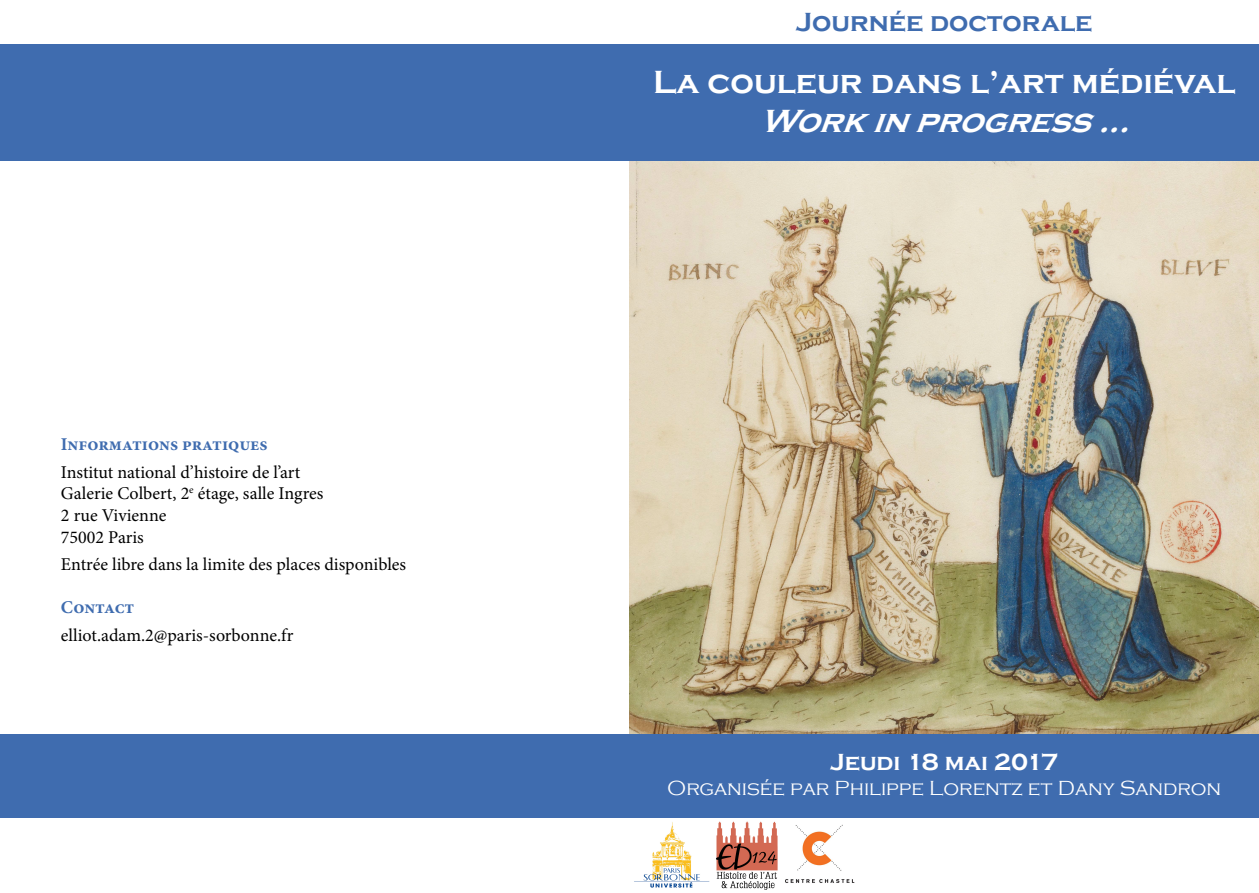
<style>
.page{position:relative;width:1259px;height:893px;background:#fff}
.page>*{position:absolute;margin:0;border:0;box-sizing:border-box;transform-origin:0 0}
.t1{font:700 33px "Copperplate Gothic";color:#fff}
.t2{font:italic 700 33px "Copperplate Gothic";color:#fff}
.t3{font:700 27px "Copperplate Gothic";color:#3f6caf}
.t4{font:700 24px "Copperplate Gothic";color:#fff}
.t5{font:300 21px "Copperplate Gothic";color:#fff}
.t6{font:18px/21.6px "Minion Pro";color:#000}
.t7{font:700 18px "Minion Pro";color:#3f6caf}
</style>
<div class="page">
<img style="left:629px;top:161px;width:630px;height:573px">
<div style="left:629px;top:45px;width:630px;height:116px;background:#3f6caf"></div>
<div style="left:629px;top:734px;width:630px;height:83px;background:#3f6caf"></div>
<img style="left:716px;top:821px;width:62px;height:69px">
<img style="left:634px;top:822px;width:76px;height:66px">
<img style="left:785px;top:824px;width:69px;height:59px">
<div style="left:0;top:734px;width:629px;height:83px;background:#3f6caf"></div>
<div style="left:0;top:45px;width:629px;height:116px;background:#3f6caf"></div>
<p class="t7" style="left:61px;top:432px;width:208px">Informations pratiques</p>
<p class="t6" style="left:61px;top:461px;width:264px">Institut national d’histoire de l’art<br>Galerie Colbert, 2<sup>e</sup> étage, salle Ingres<br>2 rue Vivienne<br>75002 Paris</p>
<p class="t6" style="left:61px;top:554px;width:347px">Entrée libre dans la limite des places disponibles</p>
<p class="t7" style="left:61px;top:595px;width:75px">Contact</p>
<p class="t6" style="left:61px;top:624px;width:234px">elliot.adam.2@paris-sorbonne.fr</p>
<h2 class="t3" style="left:796px;top:7px;width:298px">Journée doctorale</h2>
<h1 class="t1" style="left:653px;top:63px;width:584px">La couleur dans l’art médiéval</h1>
<h1 class="t2" style="left:759px;top:103px;width:384px">Workinprogress...</h1>
<h3 class="t4" style="left:830px;top:749px;width:230px">Jeudi 18 mai 2017</h3>
<p class="t5" style="left:667px;top:777px;width:555px">Organisée par Philippe Lorentz et Dany Sandron</p>
</div>
